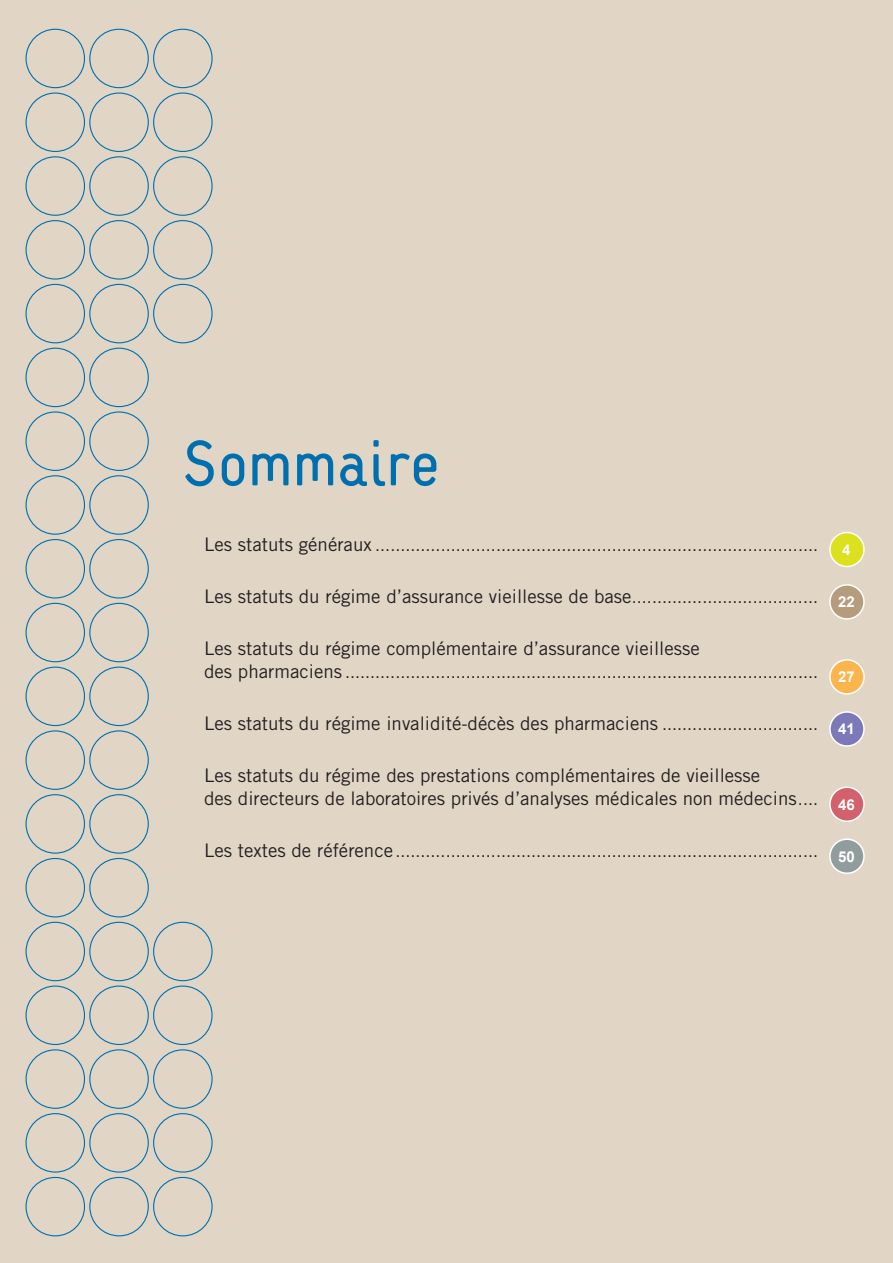
<style>
.page{position:relative;width:893px;height:1263px;background:#e1d6c6}
.page>*{position:absolute;margin:0;border:0;box-sizing:border-box;transform-origin:0 0}
.Titre_sommaire{font:67.5px "Extreme Sans";color:#006faf}
.Chapitres_sommaire{font:18.75px/22.5px "Trade Gothic LT Std";color:#231f20}
.Chapitres_sommaire-2{font:16.5px "Trade Gothic LT Std";color:#231f20}
.Puces_folio{font:700 15px "Arial";color:#fff}
.s1{font-size:18.75px}
.s2{font-size:16.5px}
</style>
<div class="page">
<div style="left:830px;top:532px;width:34px;height:34px;background:#dbe11e;border-radius:50%"></div>
<div style="left:829px;top:532px;width:36px;height:35px;border:2px solid #fff;border-radius:50%"></div>
<div style="left:830px;top:585px;width:34px;height:34px;background:#b49c7d;border-radius:50%"></div>
<div style="left:829px;top:584px;width:36px;height:36px;border:2px solid #fff;border-radius:50%"></div>
<div style="left:830px;top:660px;width:34px;height:34px;background:#fcb54c;border-radius:50%"></div>
<div style="left:829px;top:659px;width:36px;height:36px;border:2px solid #fff;border-radius:50%"></div>
<div style="left:830px;top:712px;width:34px;height:34px;background:#7d78b8;border-radius:50%"></div>
<div style="left:829px;top:711px;width:36px;height:36px;border:2px solid #fff;border-radius:50%"></div>
<div style="left:830px;top:787px;width:34px;height:34px;background:#d2616b;border-radius:50%"></div>
<div style="left:829px;top:786px;width:36px;height:36px;border:2px solid #fff;border-radius:50%"></div>
<div style="left:830px;top:839px;width:34px;height:34px;background:#919d9c;border-radius:50%"></div>
<div style="left:829px;top:838px;width:36px;height:36px;border:2px solid #fff;border-radius:50%"></div>
<div style="left:26px;top:29px;width:59px;height:59px;border:1px solid #006faf;border-radius:50%"></div>
<div style="left:89px;top:29px;width:60px;height:59px;border:1px solid #006faf;border-radius:50%"></div>
<div style="left:153px;top:29px;width:60px;height:59px;border:1px solid #006faf;border-radius:50%"></div>
<div style="left:26px;top:92px;width:59px;height:60px;border:1px solid #006faf;border-radius:50%"></div>
<div style="left:89px;top:92px;width:60px;height:60px;border:1px solid #006faf;border-radius:50%"></div>
<div style="left:153px;top:92px;width:60px;height:60px;border:1px solid #006faf;border-radius:50%"></div>
<div style="left:26px;top:156px;width:59px;height:60px;border:1px solid #006faf;border-radius:50%"></div>
<div style="left:89px;top:156px;width:60px;height:60px;border:1px solid #006faf;border-radius:50%"></div>
<div style="left:153px;top:156px;width:60px;height:60px;border:1px solid #006faf;border-radius:50%"></div>
<div style="left:26px;top:220px;width:59px;height:60px;border:1px solid #006faf;border-radius:50%"></div>
<div style="left:89px;top:220px;width:60px;height:60px;border:1px solid #006faf;border-radius:50%"></div>
<div style="left:153px;top:220px;width:60px;height:60px;border:1px solid #006faf;border-radius:50%"></div>
<div style="left:26px;top:284px;width:59px;height:59px;border:1px solid #006faf;border-radius:50%"></div>
<div style="left:89px;top:284px;width:60px;height:59px;border:1px solid #006faf;border-radius:50%"></div>
<div style="left:153px;top:284px;width:60px;height:59px;border:1px solid #006faf;border-radius:50%"></div>
<div style="left:26px;top:348px;width:59px;height:59px;border:1px solid #006faf;border-radius:50%"></div>
<div style="left:89px;top:348px;width:60px;height:59px;border:1px solid #006faf;border-radius:50%"></div>
<div style="left:26px;top:411px;width:59px;height:60px;border:1px solid #006faf;border-radius:50%"></div>
<div style="left:89px;top:411px;width:60px;height:60px;border:1px solid #006faf;border-radius:50%"></div>
<div style="left:26px;top:475px;width:59px;height:60px;border:1px solid #006faf;border-radius:50%"></div>
<div style="left:89px;top:475px;width:60px;height:60px;border:1px solid #006faf;border-radius:50%"></div>
<div style="left:26px;top:539px;width:59px;height:59px;border:1px solid #006faf;border-radius:50%"></div>
<div style="left:89px;top:539px;width:60px;height:59px;border:1px solid #006faf;border-radius:50%"></div>
<div style="left:26px;top:603px;width:59px;height:59px;border:1px solid #006faf;border-radius:50%"></div>
<div style="left:89px;top:603px;width:60px;height:59px;border:1px solid #006faf;border-radius:50%"></div>
<div style="left:26px;top:666px;width:59px;height:60px;border:1px solid #006faf;border-radius:50%"></div>
<div style="left:89px;top:666px;width:60px;height:60px;border:1px solid #006faf;border-radius:50%"></div>
<div style="left:26px;top:730px;width:59px;height:60px;border:1px solid #006faf;border-radius:50%"></div>
<div style="left:89px;top:730px;width:60px;height:60px;border:1px solid #006faf;border-radius:50%"></div>
<div style="left:26px;top:794px;width:59px;height:60px;border:1px solid #006faf;border-radius:50%"></div>
<div style="left:89px;top:794px;width:60px;height:60px;border:1px solid #006faf;border-radius:50%"></div>
<div style="left:26px;top:858px;width:59px;height:59px;border:1px solid #006faf;border-radius:50%"></div>
<div style="left:89px;top:858px;width:60px;height:59px;border:1px solid #006faf;border-radius:50%"></div>
<div style="left:26px;top:922px;width:59px;height:59px;border:1px solid #006faf;border-radius:50%"></div>
<div style="left:89px;top:922px;width:60px;height:59px;border:1px solid #006faf;border-radius:50%"></div>
<div style="left:153px;top:922px;width:60px;height:59px;border:1px solid #006faf;border-radius:50%"></div>
<div style="left:26px;top:985px;width:59px;height:60px;border:1px solid #006faf;border-radius:50%"></div>
<div style="left:89px;top:985px;width:60px;height:60px;border:1px solid #006faf;border-radius:50%"></div>
<div style="left:153px;top:985px;width:60px;height:60px;border:1px solid #006faf;border-radius:50%"></div>
<div style="left:26px;top:1049px;width:59px;height:60px;border:1px solid #006faf;border-radius:50%"></div>
<div style="left:89px;top:1049px;width:60px;height:60px;border:1px solid #006faf;border-radius:50%"></div>
<div style="left:153px;top:1049px;width:60px;height:60px;border:1px solid #006faf;border-radius:50%"></div>
<div style="left:26px;top:1113px;width:59px;height:59px;border:1px solid #006faf;border-radius:50%"></div>
<div style="left:89px;top:1113px;width:60px;height:59px;border:1px solid #006faf;border-radius:50%"></div>
<div style="left:153px;top:1113px;width:60px;height:59px;border:1px solid #006faf;border-radius:50%"></div>
<div style="left:26px;top:1177px;width:59px;height:59px;border:1px solid #006faf;border-radius:50%"></div>
<div style="left:89px;top:1177px;width:60px;height:59px;border:1px solid #006faf;border-radius:50%"></div>
<div style="left:153px;top:1177px;width:60px;height:59px;border:1px solid #006faf;border-radius:50%"></div>
<p class="Titre_sommaire" style="left:182px;top:425px;width:260px">Sommaire</p>
<p class="Chapitres_sommaire-2" style="left:204px;top:535px;width:615px"><span class="s1">Les statuts généraux</span> ........................................................................................</p>
<p class="Chapitres_sommaire" style="left:204px;top:585px;width:615px">Les statuts du régime d’assurance vieillesse de base<span class="s2">.....................................</span></p>
<p class="Chapitres_sommaire" style="left:204px;top:637px;width:497px">Les statuts du régime complémentaire d’assurance vieillesse</p>
<p class="Chapitres_sommaire-2" style="left:204px;top:662px;width:615px"><span class="s1">des pharmaciens</span> ..............................................................................................</p>
<p class="Chapitres_sommaire" style="left:204px;top:712px;width:615px">Les statuts du régime invalidité-décès des pharmaciens <span class="s2">...............................</span></p>
<p class="Chapitres_sommaire" style="left:204px;top:764px;width:615px">Les statuts du régime des prestations complémentaires de vieillesse<br>des directeurs de laboratoires privés d’analyses médicales non médecins<span class="s2">....</span></p>
<p class="Chapitres_sommaire-2" style="left:204px;top:841px;width:615px"><span class="s1">Les textes de référence</span>....................................................................................</p>
<p class="Puces_folio" style="left:842px;top:539px;width:10px">4</p>
<p class="Puces_folio" style="left:838px;top:591px;width:18px">22</p>
<p class="Puces_folio" style="left:838px;top:666px;width:18px">27</p>
<p class="Puces_folio" style="left:838px;top:719px;width:18px">41</p>
<p class="Puces_folio" style="left:838px;top:794px;width:18px">46</p>
<p class="Puces_folio" style="left:838px;top:846px;width:18px">50</p>
</div>
